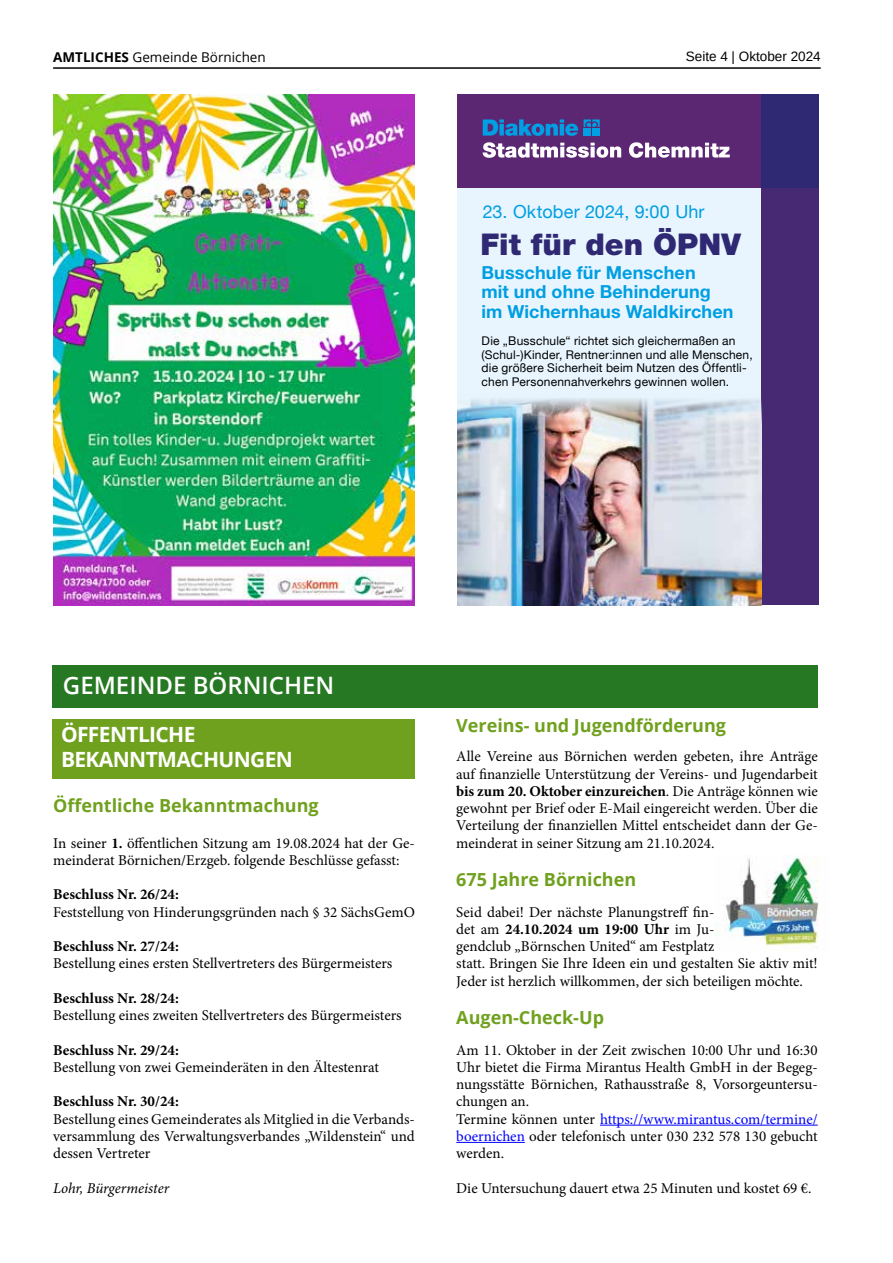
<style>
.page{position:relative;width:893px;height:1263px;background:#fff}
.page>*{position:absolute;margin:0;border:0;box-sizing:border-box;transform-origin:0 0}
.t1{font:900 30px "Helvetica Neue LT Std";color:#2f2873}
.t2{font:600 24px "Open Sans";color:#fff}
.t3{font:700 21px/25.2px "Open Sans";letter-spacing:-.03em;color:#fff}
.t4{font:700 18px "Open Sans";color:#70a11e}
.t5{font:700 18px/19.5px "Helvetica Neue LT Std";letter-spacing:.01em;color:#009ee2}
.t6{font:18px "Helvetica Neue LT";letter-spacing:.01em;color:#009ee2}
.t7{font:15px/17.2px "Minion Pro";color:#000}
.t8{font:700 15px "Minion Pro";color:#000}
.t9{font:italic 15px "Minion Pro";letter-spacing:-.005em;color:#000}
.t10{font:13.5px "Open Sans";color:#000}
.t11{font:13.5px "Arimo";color:#000}
.t12{font:12px/13.5px "Helvetica Neue LT";letter-spacing:.015em;color:#000}
.s1{font-weight:700}
.s2{color:#00f}
</style>
<div class="page">
<hr style="left:53px;top:67px;width:768px;height:2px;background:#000">
<div style="left:52px;top:665px;width:766px;height:42px;background:#277822"></div>
<div style="left:52px;top:719px;width:363px;height:59px;background:#70a11e"></div>
<hr style="left:600px;top:1125px;width:218px;height:1px;background:#00f">
<hr style="left:456px;top:1142px;width:69px;height:1px;background:#00f">
<img style="left:717px;top:855px;width:102px;height:93px">
<img style="left:53px;top:95px;width:362px;height:510px">
<div style="left:457px;top:183px;width:313px;height:229px;background:#e8f5fe"></div>
<div style="left:457px;top:95px;width:304px;height:93px;background:#5b2773"></div>
<div style="left:761px;top:150px;width:58px;height:455px;background:#462873"></div>
<div style="left:761px;top:95px;width:58px;height:93px;background:#2f2873"></div>
<img style="left:457px;top:398px;width:304px;height:207px">
<svg style="left:584px;top:119px;width:16px;height:8px"></svg>
<div style="left:584px;top:128px;width:7px;height:8px;background:#009ee2"></div>
<div style="left:592px;top:128px;width:8px;height:8px;background:#009ee2"></div>
<svg style="left:483px;top:119px;width:95px;height:17px"></svg>
<svg style="left:483px;top:142px;width:247px;height:16px"></svg>
<p class="t10" style="left:53px;top:48px;width:214px"><span class="s1">AMTLICHES</span> Gemeinde Börnichen</p>
<p class="t11" style="left:686px;top:48px;width:136px">Seite 4 | Oktober 2024</p>
<p class="t6" style="left:483px;top:200px;width:223px">23. Oktober 2024, 9:00 Uhr</p>
<h1 class="t1" style="left:481px;top:226px;width:262px">Fit für den ÖPNV</h1>
<p class="t5" style="left:481px;top:262px;width:254px">Busschule für Menschen<br>mit und ohne Behinderung im Wichernhaus Waldkirchen</p>
<p class="t12" style="left:482px;top:334px;width:273px">Die „Busschule“ richtet sich gleichermaßen an (Schul-)Kinder, Rentner:innen und alle Menschen, die größere Sicherheit beim Nutzen des Öffentli&shy;chen Personennahverkehrs gewinnen wollen.</p>
<h2 class="t2" style="left:63px;top:669px;width:273px">GEMEINDE BÖRNICHEN</h2>
<h3 class="t3" style="left:61px;top:721px;width:233px">ÖFFENTLICHE<br>BEKANNTMACHUNGEN</h3>
<p class="t4" style="left:53px;top:793px;width:267px">Öffentliche Bekanntmachung</p>
<p class="t7" style="left:53px;top:834px;width:363px">In seiner <span class="s1">1.</span> öffentlichen Sitzung am 19.08.2024 hat der Ge&shy;meinderat Börnichen/Erzgeb. folgende Beschlüsse gefasst:</p>
<p class="t8" style="left:53px;top:884px;width:127px">Beschluss Nr. 26/24:</p>
<p class="t7" style="left:53px;top:903px;width:363px">Feststellung von Hinderungsgründen nach § 32 SächsGemO</p>
<p class="t8" style="left:53px;top:936px;width:127px">Beschluss Nr. 27/24:</p>
<p class="t7" style="left:53px;top:955px;width:341px">Bestellung eines ersten Stellvertreters des Bürgermeisters</p>
<p class="t8" style="left:53px;top:987px;width:127px">Beschluss Nr. 28/24:</p>
<p class="t7" style="left:53px;top:1007px;width:350px">Bestellung eines zweiten Stellvertreters des Bürgermeisters</p>
<p class="t8" style="left:53px;top:1039px;width:127px">Beschluss Nr. 29/24:</p>
<p class="t7" style="left:53px;top:1058px;width:327px">Bestellung von zwei Gemeinderäten in den Ältestenrat</p>
<p class="t8" style="left:53px;top:1091px;width:127px">Beschluss Nr. 30/24:</p>
<p class="t7" style="left:53px;top:1110px;width:363px;text-align:justify">Bestellung eines Gemeinderates als Mitglied in die Verbands&shy;versammlung des Verwaltungsverbandes „Wildenstein“ und dessen Vertreter</p>
<p class="t9" style="left:53px;top:1177px;width:117px">Lohr, Bürgermeister</p>
<p class="t4" style="left:456px;top:713px;width:271px">Vereins- und Jugendförderung</p>
<p class="t7" style="left:456px;top:748px;width:363px;text-align:justify">Alle Vereine aus Börnichen werden gebeten, ihre Anträge auf finanzielle Unterstützung der Vereins- und Jugendarbeit <span class="s1">bis zum 20. Oktober einzureichen</span>. Die Anträge können wie gewohnt per Brief oder E-Mail eingereicht werden. Über die Verteilung der finanziellen Mittel entscheidet dann der Ge&shy;meinderat in seiner Sitzung am 21.10.2024.</p>
<p class="t4" style="left:456px;top:867px;width:181px">675 Jahre Börnichen</p>
<p class="t7" style="left:456px;top:903px;width:363px">Seid dabei! Der nächste Planungstreff fin-<br>det am <span class="s1">24.10.2024 um 19:00 Uhr</span> im Ju-<br>gendclub „Börnschen United“ am Festplatz<br>statt. Bringen Sie Ihre Ideen ein und gestalten Sie aktiv mit!<br>Jeder ist herzlich willkommen, der sich beteiligen möchte.</p>
<p class="t4" style="left:456px;top:1005px;width:149px">Augen-Check-Up</p>
<p class="t7" style="left:456px;top:1041px;width:363px">Am 11. Oktober in der Zeit zwischen 10:00 Uhr und 16:30<br>Uhr bietet die Firma Mirantus Health GmbH in der Begeg&shy;nungsstätte Börnichen, Rathausstraße 8, Vorsorgeuntersu&shy;chungen an.<br>Termine können unter <span class="s2">https://www.mirantus.com/termine/ boernichen</span> oder telefonisch unter 030 232 578 130 gebucht werden.</p>
<p class="t7" style="left:456px;top:1179px;width:357px">Die Untersuchung dauert etwa 25 Minuten und kostet 69 €.</p>
</div>
